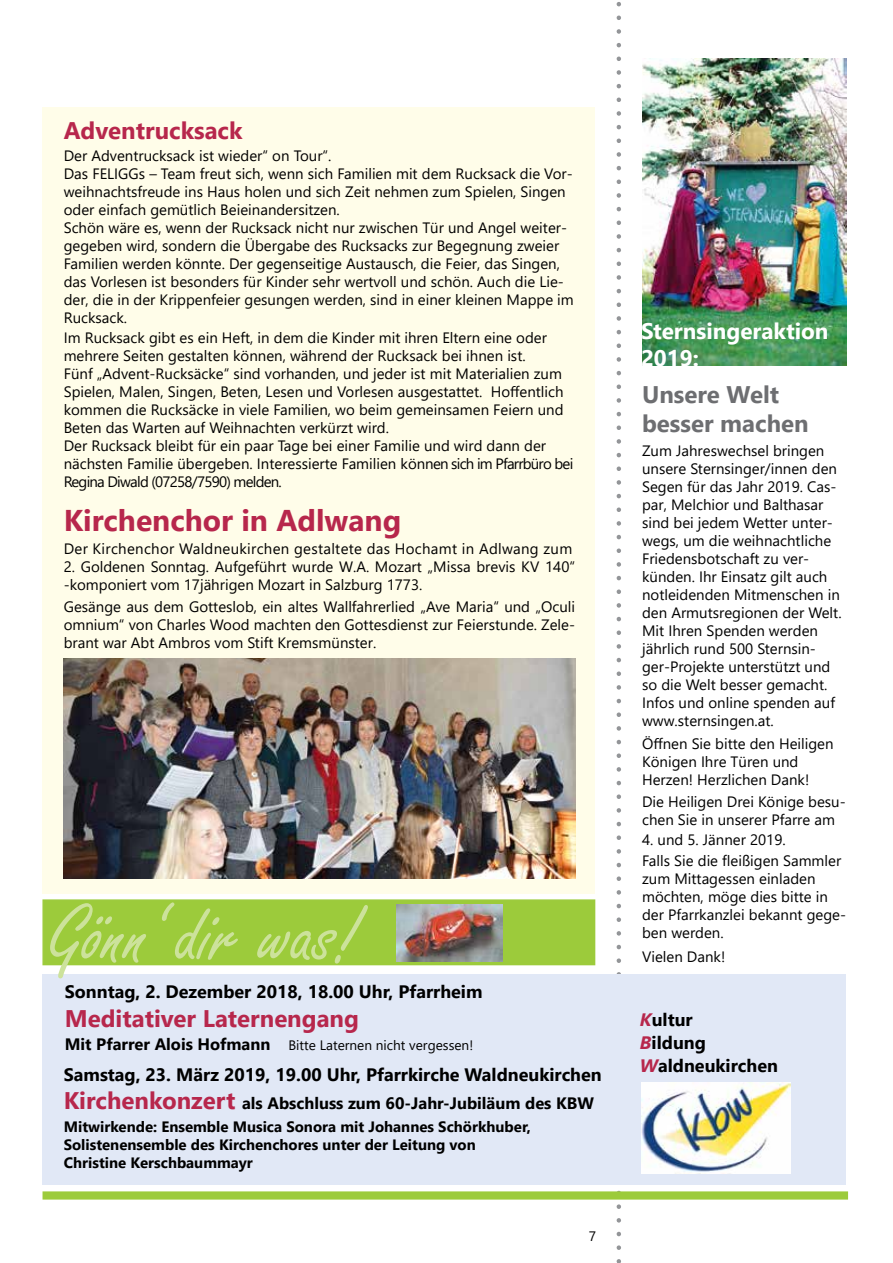
<style>
.page{position:relative;width:893px;height:1263px;background:#fff}
.page>*{position:absolute;margin:0;border:0;box-sizing:border-box;transform-origin:0 0}
.t1{font:85.95px "Freestyle Script";color:#cce29b}
.t2{font:700 30px "Segoe UI";color:#b7274c}
.t3{font:700 24px "Segoe UI";color:#b7274c}
.t4{font:700 24px/28.8px "Segoe UI";color:#6d6e71}
.t5{font:700 22.5px/27px "Segoe UI";color:#fff}
.t6{font:700 18px/23.2px "Segoe UI";color:#000}
.t7{font:700 16.5px "Segoe UI";color:#000}
.t8{font:15px/18px "Segoe UI";color:#000}
.t9{font:700 15px/18px "Segoe UI";color:#000}
.t10{font:15px "Segoe UI";letter-spacing:.02em;color:#000}
.t11{font:13.65px "Segoe UI";color:#000}
.s1{font-weight:700;font-size:16.5px}
.s2{font-size:24px;color:#b7274c}
.s3{font-style:italic;color:#b7274c}
</style>
<div class="page">
<div style="left:43px;top:107px;width:552px;height:786px;background:#fffde9"></div>
<img style="left:642px;top:58px;width:204px;height:307px">
<img style="left:64px;top:658px;width:511px;height:220px">
<svg style="left:617px;top:2px;width:4px;height:1261px"></svg>
<div style="left:42px;top:899px;width:553px;height:66px;background:#9ccb3b;border:1px solid #9ccb3b"></div>
<div style="left:43px;top:1191px;width:805px;height:8px;background:#9ccb3b"></div>
<div style="left:43px;top:974px;width:803px;height:210px;background:#e1e8f6"></div>
<img style="left:641px;top:1082px;width:149px;height:92px">
<img style="left:396px;top:904px;width:107px;height:57px">
<h3 class="t3" style="left:64px;top:108px;width:180px">Adventrucksack</h3>
<p class="t8" style="left:64px;top:146px;width:512px">Der Adventrucksack ist wieder“ on Tour“.<br>Das FELIGGs – Team freut sich, wenn sich Familien mit dem Rucksack die Vor&shy;weihnachtsfreude ins Haus holen und sich Zeit nehmen zum Spielen, Singen oder einfach gemütlich Beieinandersitzen.<br>Schön wäre es, wenn der Rucksack nicht nur zwischen Tür und Angel weiter&shy;gegeben wird, sondern die Übergabe des Rucksacks zur Begegnung zweier Familien werden könnte. Der gegenseitige Austausch, die Feier, das Singen, das Vorlesen ist besonders für Kinder sehr wertvoll und schön. Auch die Lie&shy;der, die in der Krippenfeier gesungen werden, sind in einer kleinen Mappe im Rucksack.</p>
<p class="t8" style="left:64px;top:327px;width:511px">Im Rucksack gibt es ein Heft, in dem die Kinder mit ihren Eltern eine oder mehrere Seiten gestalten können, während der Rucksack bei ihnen ist.<br>Fünf „Advent-Rucksäcke“ sind vorhanden, und jeder ist mit Materialien zum Spielen, Malen, Singen, Beten, Lesen und Vorlesen ausgestattet. Hoffentlich kommen die Rucksäcke in viele Familien, wo beim gemeinsamen Feiern und Beten das Warten auf Weihnachten verkürzt wird.<br>Der Rucksack bleibt für ein paar Tage bei einer Familie und wird dann der nächsten Familie übergeben. Interessierte Familien können sich im Pfarrbüro bei Regina Diwald (07258/7590) melden.</p>
<h2 class="t2" style="left:64px;top:492px;width:339px">Kirchenchor in Adlwang</h2>
<p class="t10" style="left:64px;top:534px;width:510px">Der Kirchenchor Waldneukirchen gestaltete das Hochamt in Adlwang zum</p>
<p class="t8" style="left:64px;top:556px;width:513px">2. Goldenen Sonntag. Aufgeführt wurde W.A. Mozart „Missa brevis KV 140“ -komponiert vom 17jährigen Mozart in Salzburg 1773.</p>
<p class="t8" style="left:64px;top:596px;width:513px;text-align:justify">Gesänge aus dem Gotteslob, ein altes Wallfahrerlied „Ave Maria“ und „Oculi omnium“ von Charles Wood machten den Gottesdienst zur Feierstunde. Zele&shy;brant war Abt Ambros vom Stift Kremsmünster.</p>
<h1 class="t1" style="left:50px;top:888px;width:311px">Gönn‘ dir was!</h1>
<p class="t6" style="left:65px;top:978px;width:419px">Sonntag, 2. Dezember 2018, 18.00 Uhr, Pfarrheim</p>
<h3 class="t3" style="left:65px;top:996px;width:296px">Meditativer Laternengang</h3>
<p class="t11" style="left:65px;top:1033px;width:410px"><span class="s1">Mit Pfarrer Alois Hofmann</span> Bitte Laternen nicht vergessen!</p>
<p class="t6" style="left:64px;top:1061px;width:539px">Samstag, 23. März 2019, 19.00 Uhr, Pfarrkirche Waldneukirchen</p>
<p class="t7" style="left:64px;top:1088px;width:532px"><span class="s2">Kirchenkonzert</span> als Abschluss zum 60-Jahr-Jubiläum des KBW</p>
<p class="t9" style="left:64px;top:1116px;width:469px">Mitwirkende: Ensemble Musica Sonora mit Johannes Schörkhuber,<br>Solistenensemble des Kirchenchores unter der Leitung von<br>Christine Kerschbaummayr</p>
<p class="t11" style="left:589px;top:1223px;width:9px">7</p>
<h3 class="t5" style="left:641px;top:315px;width:189px">Sternsingeraktion<br>2019:</h3>
<h3 class="t4" style="left:642px;top:379px;width:168px">Unsere Welt besser machen</h3>
<p class="t8" style="left:642px;top:440px;width:201px">Zum Jahreswechsel bringen unsere Sternsinger/innen den<br>Segen für das Jahr 2019. Cas&shy;par, Melchior und Balthasar sind bei jedem Wetter unter&shy;wegs, um die weihnachtliche<br>Friedensbotschaft zu ver&shy;künden. Ihr Einsatz gilt auch notleidenden Mitmenschen in den Armutsregionen der Welt.<br>Mit Ihren Spenden werden jährlich rund 500 Sternsin&shy;ger-Projekte unterstützt und so die Welt besser gemacht.<br>Infos und online spenden auf www.sternsingen.at.</p>
<p class="t8" style="left:642px;top:733px;width:193px">Öffnen Sie bitte den Heiligen<br>Königen Ihre Türen und<br>Herzen! Herzlichen Dank!</p>
<p class="t8" style="left:642px;top:791px;width:205px">Die Heiligen Drei Könige besu&shy;chen Sie in unserer Pfarre am</p>
<p class="t8" style="left:642px;top:829px;width:145px">4. und 5. Jänner 2019.</p>
<p class="t8" style="left:642px;top:850px;width:206px">Falls Sie die fleißigen Sammler zum Mittagessen einladen möchten, möge dies bitte in der Pfarrkanzlei bekannt gege&shy;ben werden.</p>
<p class="t8" style="left:642px;top:946px;width:85px">Vielen Dank!</p>
<p class="t6" style="left:640px;top:1006px;width:139px"><span class="s3">K</span>ultur<br><span class="s3">B</span>ildung<br><span class="s3">W</span>aldneukirchen</p>
</div>
